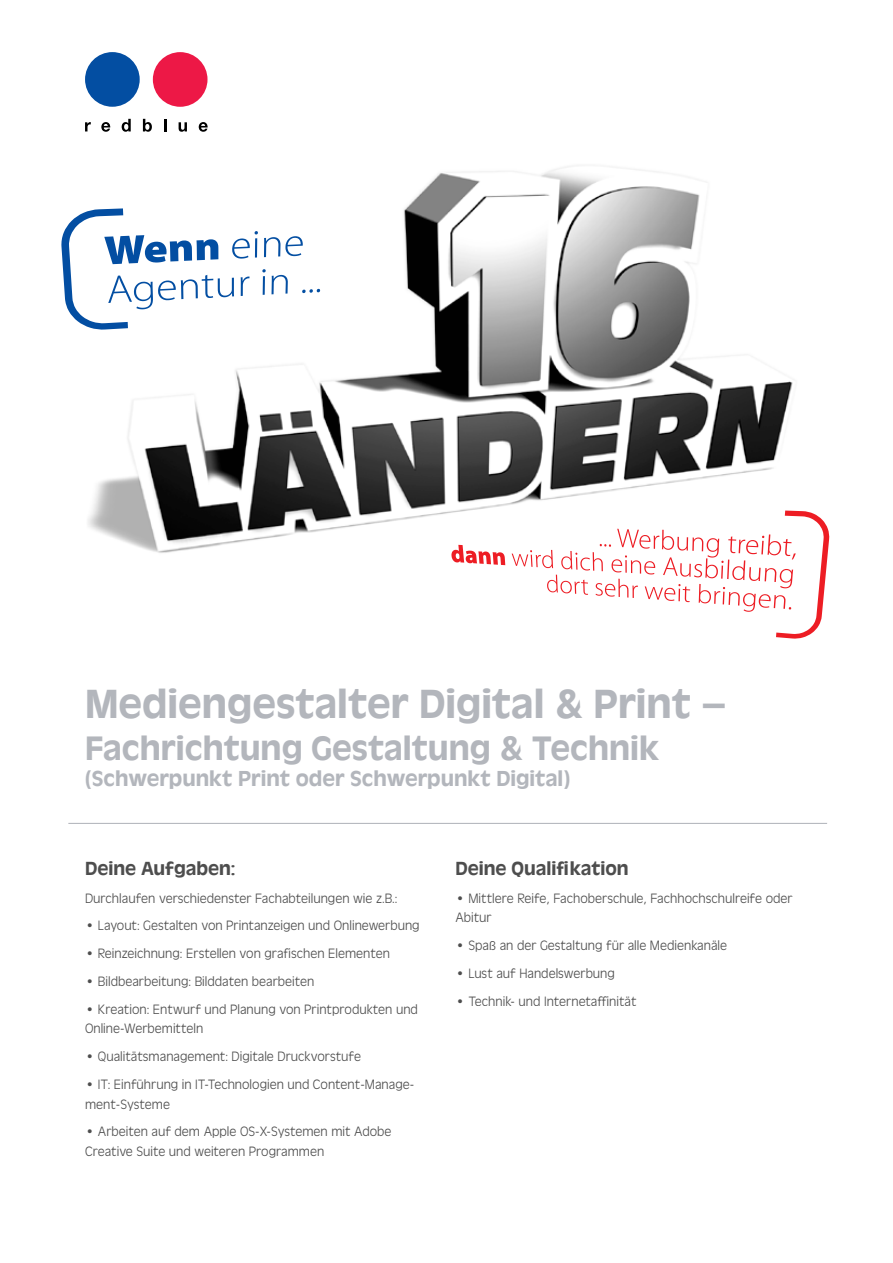
<style>
.page{position:relative;width:893px;height:1263px;background:#fff}
.page>*{position:absolute;margin:0;border:0;box-sizing:border-box;transform-origin:0 0}
.t1{font:500 42.3px "Antique Oli";color:#b3b6bc}
.t2{font:500 35.25px "Antique Oli";color:#b3b6bc}
.t3{font:500 22.5px "Antique Oli";color:#b3b6bc}
.t4{font:500 19.8px "Antique Oli";color:#000}
.t5{font:300 14.1px/19.8px "Antique Oli";color:#000}
</style>
<div class="page">
<img style="left:88px;top:166px;width:705px;height:400px">
<hr style="left:68px;top:823px;width:759px;height:1px;background:#b3b6bc">
<div style="left:85px;top:52px;width:55px;height:55px;background:#034ea2;border-radius:50%"></div>
<div style="left:153px;top:52px;width:54px;height:55px;background:#ed1846;border-radius:50%"></div>
<svg style="left:85px;top:122px;width:6px;height:9px"></svg>
<svg style="left:101px;top:122px;width:9px;height:10px"></svg>
<svg style="left:122px;top:119px;width:9px;height:13px"></svg>
<svg style="left:143px;top:119px;width:9px;height:13px"></svg>
<svg style="left:164px;top:119px;width:2px;height:12px"></svg>
<svg style="left:179px;top:122px;width:8px;height:10px"></svg>
<svg style="left:199px;top:122px;width:9px;height:10px"></svg>
<svg style="left:61px;top:208px;width:259px;height:122px"></svg>
<svg style="left:451px;top:545px;width:54px;height:20px"></svg>
<svg style="left:512px;top:510px;width:317px;height:129px"></svg>
<h1 class="t1" style="left:85px;top:680px;width:642px">Mediengestalter Digital &amp; Print –</h1>
<h2 class="t2" style="left:85px;top:729px;width:576px">Fachrichtung Gestaltung &amp; Technik</h2>
<h3 class="t3" style="left:85px;top:766px;width:487px">(Schwerpunkt Print oder Schwerpunkt Digital)</h3>
<h3 class="t4" style="left:85px;top:857px;width:152px">Deine Aufgaben:</h3>
<p class="t5" style="left:85px;top:888px;width:314px">Durchlaufen verschiedenster Fachabteilungen wie z.B.:</p>
<p class="t5" style="left:85px;top:916px;width:336px">• Layout: Gestalten von Printanzeigen und Onlinewerbung</p>
<p class="t5" style="left:85px;top:944px;width:306px">• Reinzeichnung: Erstellen von grafischen Elementen</p>
<p class="t5" style="left:85px;top:972px;width:231px">• Bildbearbeitung: Bilddaten bearbeiten</p>
<p class="t5" style="left:85px;top:999px;width:334px">• Kreation: Entwurf und Planung von Printprodukten und<br>Online-Werbemitteln</p>
<p class="t5" style="left:85px;top:1047px;width:278px">• Qualitätsmanagement: Digitale Druckvorstufe</p>
<p class="t5" style="left:85px;top:1075px;width:331px">• IT: Einführung in IT-Technologien und Content-Manage&shy;ment-Systeme</p>
<p class="t5" style="left:85px;top:1122px;width:308px">• Arbeiten auf dem Apple OS-X-Systemen mit Adobe<br>Creative Suite und weiteren Programmen</p>
<h3 class="t4" style="left:455px;top:857px;width:175px">Deine Qualifikation</h3>
<p class="t5" style="left:455px;top:888px;width:339px">• Mittlere Reife, Fachoberschule, Fachhochschulreife oder<br>Abitur</p>
<p class="t5" style="left:455px;top:936px;width:273px">• Spaß an der Gestaltung für alle Medienkanäle</p>
<p class="t5" style="left:455px;top:964px;width:161px">• Lust auf Handelswerbung</p>
<p class="t5" style="left:455px;top:991px;width:183px">• Technik- und Internetaffinität</p>
</div>
